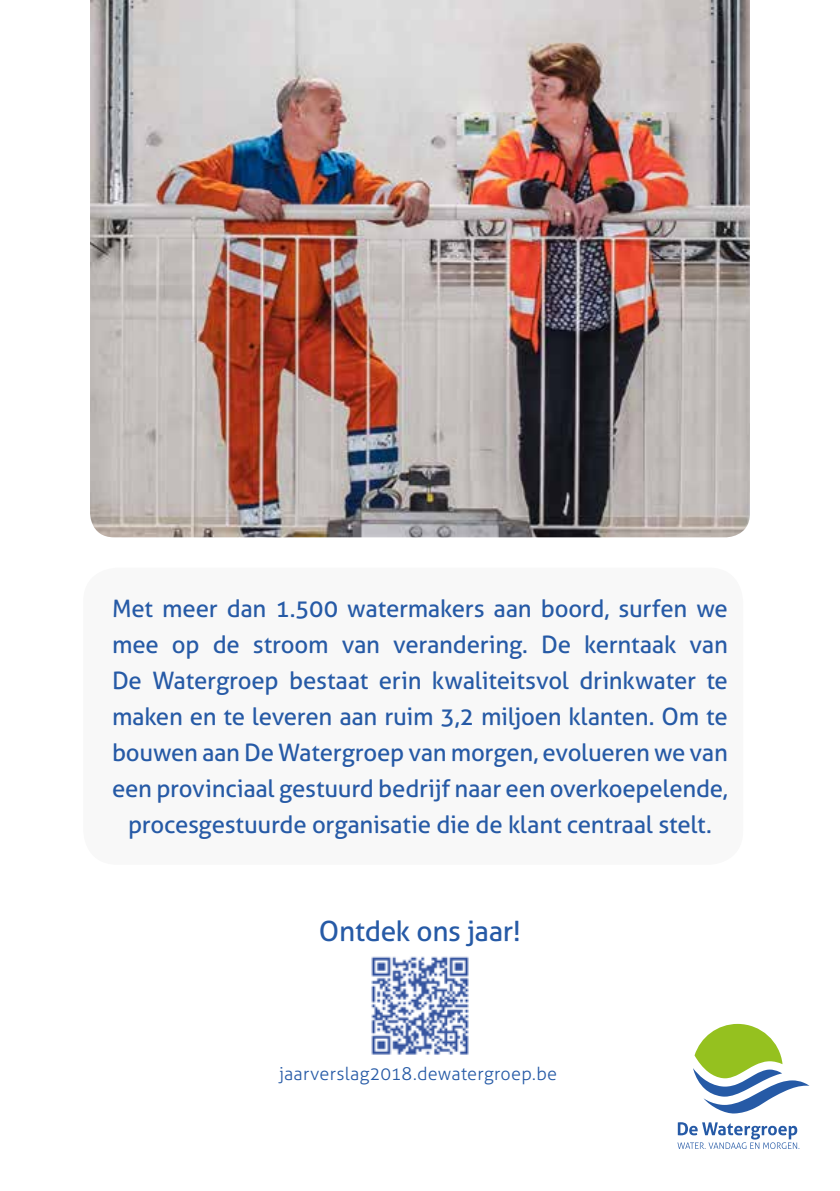
<style>
.page{position:relative;width:840px;height:1191px;background:#fff}
.page>*{position:absolute;margin:0;border:0;box-sizing:border-box;transform-origin:0 0}
.t1{font:28px "Aller";letter-spacing:-.015em;color:#265aa6}
.t2{font:24px/36px "Aller";letter-spacing:-.01em;color:#265aa6;text-align:center}
.t3{font:300 18px "Aller";letter-spacing:.01em;color:#265aa6}
</style>
<div class="page">
<div style="left:83px;top:567px;width:659px;height:297px;background:#f8f8f8;border-radius:34px"></div>
<svg style="left:693px;top:1024px;width:116px;height:89px"></svg>
<svg style="left:677px;top:1122px;width:122px;height:27px"></svg>
<img style="left:90px;top:0;width:659px;height:537px">
<img style="left:371px;top:956px;width:98px;height:99px">
<p class="t2" style="left:112px;top:590px;width:617px">Met meer dan 1.500 watermakers aan boord, surfen we mee op de stroom van verandering. De kerntaak van De Watergroep bestaat erin kwaliteitsvol drinkwater te maken en te leveren aan ruim 3,2 miljoen klanten. Om te bouwen aan De Watergroep van morgen, evolueren we van een provinciaal gestuurd bedrijf naar een overkoepelende, procesgestuurde organisatie die de klant centraal stelt.</p>
<p class="t1" style="left:319px;top:914px;width:203px">Ontdek ons jaar!</p>
<p class="t3" style="left:279px;top:1063px;width:279px">jaarverslag2018.dewatergroep.be</p>
</div>
